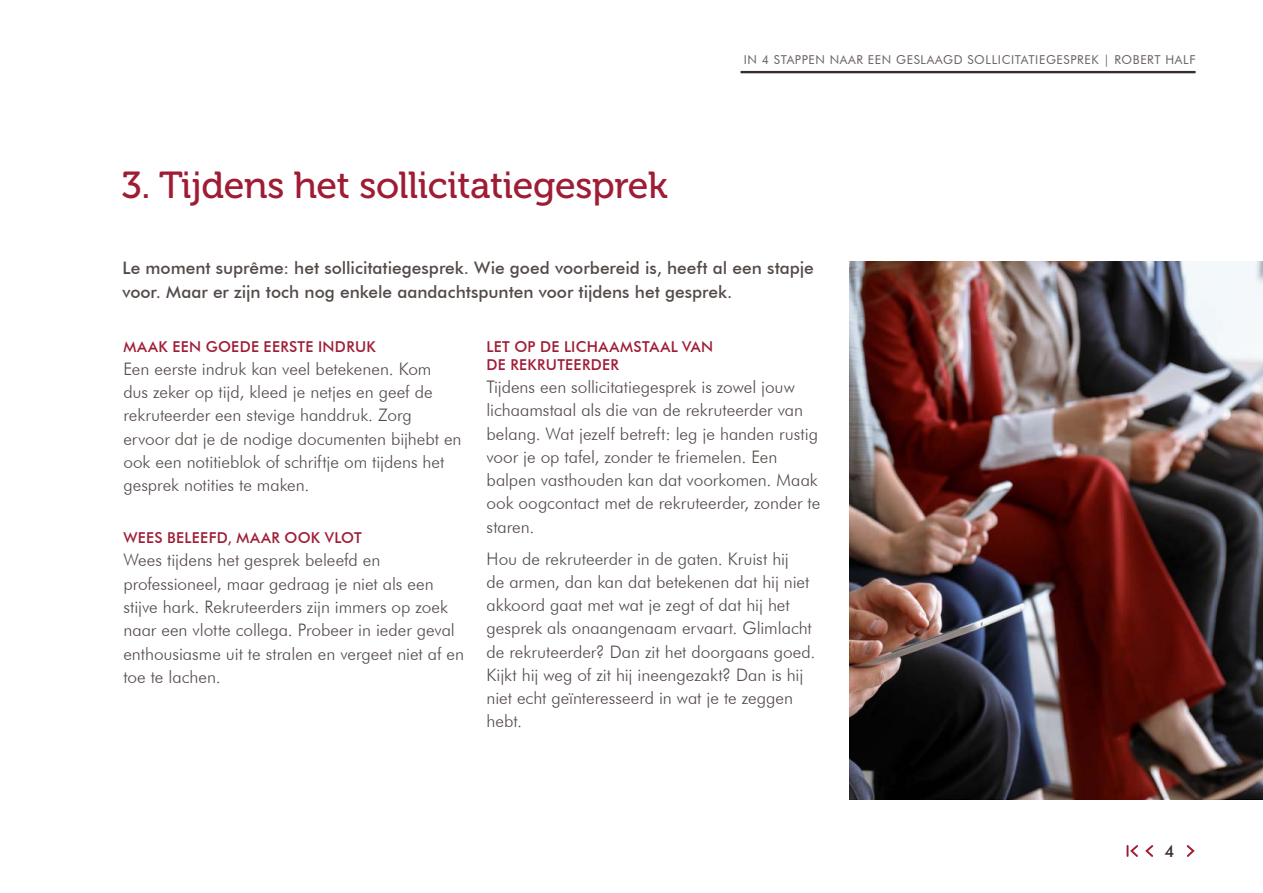
<style>
.page{position:relative;width:1263px;height:893px;background:#fff}
.page>*{position:absolute;margin:0;border:0;box-sizing:border-box;transform-origin:0 0}
.t1{font:37.5px "Museo 500";letter-spacing:-.01em;color:#9f1c35}
.t2{font:300 17.25px/23.2px "Futura BT";color:#544b49}
.t3{font:500 17.25px/23.2px "Futura BT";color:#544b49}
.t4{font:500 16.5px "Futura BT";color:#382e2c}
.t5{font:500 15px/18.3px "Futura BT";letter-spacing:.025em;color:#9f1c35}
.t6{font:12.3px "Futura BT";letter-spacing:.05em;color:#6a6261}
</style>
<div class="page">
<hr style="left:740px;top:71px;width:455px;height:2px;background:#382e2c">
<svg style="left:1126px;top:845px;width:69px;height:12px"></svg>
<img style="left:850px;top:261px;width:413px;height:538px">
<h1 class="t1" style="left:122px;top:165px;width:548px">3. Tijdens het sollicitatiegesprek</h1>
<p class="t6" style="left:744px;top:52px;width:453px">IN 4 STAPPEN NAAR EEN GESLAAGD SOLLICITATIEGESPREK | ROBERT HALF</p>
<p class="t3" style="left:122px;top:256px;width:693px">Le moment suprême: het sollicitatiegesprek. Wie goed voorbereid is, heeft al een stapje voor. Maar er zijn toch nog enkele aandachtspunten voor tijdens het gesprek.</p>
<p class="t5" style="left:486px;top:337px;width:228px">LET OP DE LICHAAMSTAAL VAN<br>DE REKRUTEERDER</p>
<p class="t2" style="left:486px;top:375px;width:335px">Tijdens een sollicitatiegesprek is zowel jouw lichaamstaal als die van de rekruteerder van belang. Wat jezelf betreft: leg je handen rustig voor je op tafel, zonder te friemelen. Een balpen vasthouden kan dat voorkomen. Maak ook oogcontact met de rekruteerder, zonder te staren.</p>
<p class="t2" style="left:486px;top:547px;width:330px">Hou de rekruteerder in de gaten. Kruist hij<br>de armen, dan kan dat betekenen dat hij niet akkoord gaat met wat je zegt of dat hij het gesprek als onaangenaam ervaart. Glimlacht de rekruteerder? Dan zit het doorgaans goed.<br>Kijkt hij weg of zit hij ineengezakt? Dan is hij niet echt geïnteresseerd in wat je te zeggen hebt.</p>
<p class="t5" style="left:123px;top:337px;width:254px">MAAK EEN GOEDE EERSTE INDRUK</p>
<p class="t2" style="left:123px;top:357px;width:340px">Een eerste indruk kan veel betekenen. Kom<br>dus zeker op tijd, kleed je netjes en geef de rekruteerder een stevige handdruk. Zorg ervoor dat je de nodige documenten bijhebt en ook een notitieblok of schriftje om tijdens het gesprek notities te maken.</p>
<p class="t5" style="left:123px;top:529px;width:240px">WEES BELEEFD, MAAR OOK VLOT</p>
<p class="t2" style="left:123px;top:549px;width:342px">Wees tijdens het gesprek beleefd en professioneel, maar gedraag je niet als een stijve hark. Rekruteerders zijn immers op zoek naar een vlotte collega. Probeer in ieder geval enthousiasme uit te stralen en vergeet niet af en toe te lachen.</p>
<p class="t4" style="left:1164px;top:841px;width:11px">4</p>
</div>
